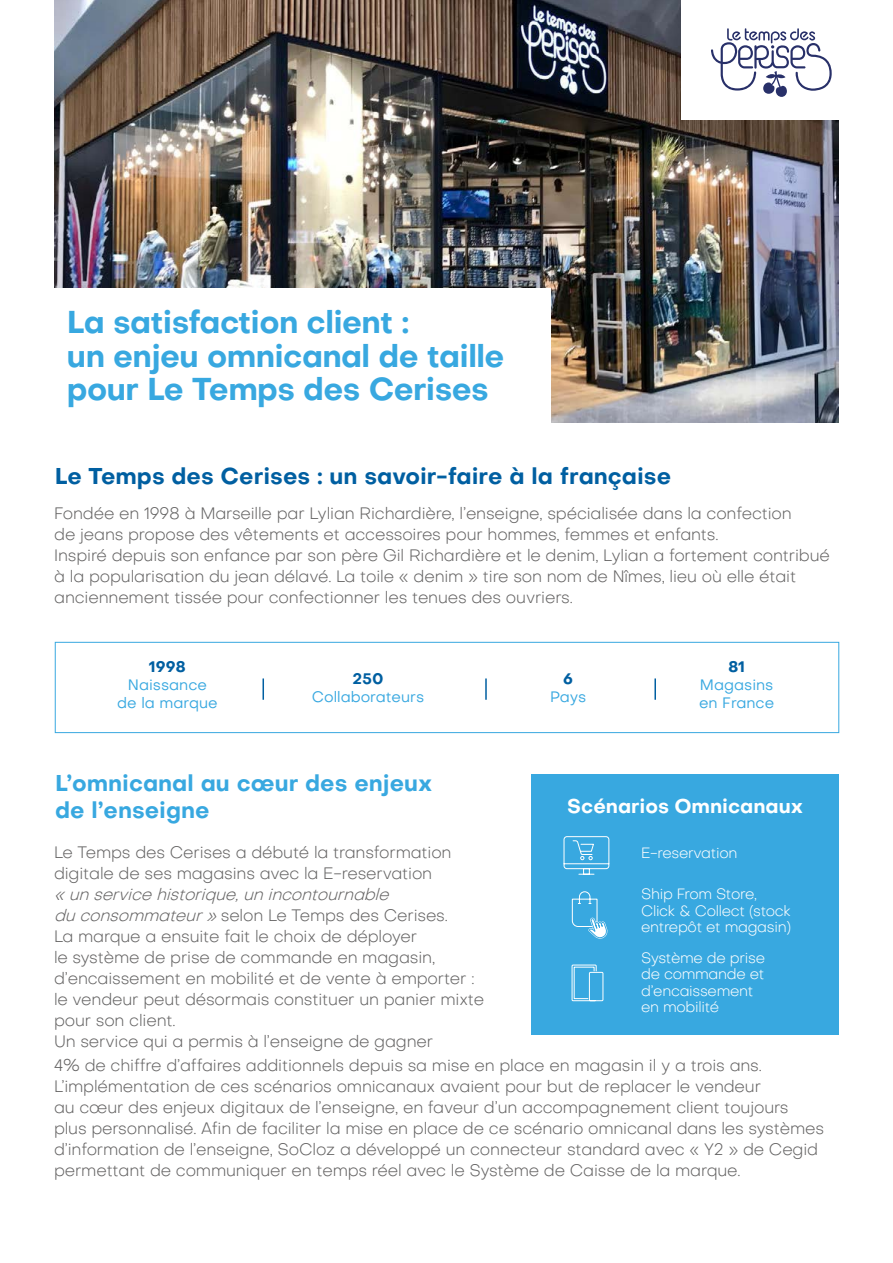
<style>
.page{position:relative;width:893px;height:1263px;background:#fff}
.page>*{position:absolute;margin:0;border:0;box-sizing:border-box;transform-origin:0 0}
.t1{font:700 31.05px/33.8px "Objectivity";letter-spacing:-.02em;color:#38a8e0}
.t2{font:700 22.5px "Objectivity";color:#005fa1}
.t3{font:700 22.5px/27px "Objectivity";color:#38a8e0}
.t4{font:700 19.5px "Objectivity";color:#fff}
.t5{font:300 16.5px/21px "Objectivity";letter-spacing:-.01em;color:#646363}
.t6{font:15px/18px "Objectivity";color:#38a8e0}
.t7{font:700 15px "Objectivity";color:#005fa1}
.t8{font:300 14.85px/16.5px "Objectivity";letter-spacing:-.02em;color:#fff}
.s1{font-style:italic}
</style>
<div class="page">
<img style="left:54px;top:0;width:785px;height:423px">
<div style="left:0;top:288px;width:551px;height:147px;background:#fff"></div>
<div style="left:681px;top:0;width:193px;height:120px;background:#fff"></div>
<svg style="left:711px;top:28px;width:121px;height:69px"></svg>
<div style="left:531px;top:774px;width:308px;height:260px;background:#38a8e0"></div>
<hr style="left:262px;top:678px;width:2px;height:22px;background:#005fa1">
<hr style="left:485px;top:678px;width:2px;height:22px;background:#005fa1">
<hr style="left:654px;top:678px;width:2px;height:22px;background:#005fa1">
<div style="left:55px;top:642px;width:784px;height:91px;border:1px solid #38a8e0"></div>
<svg style="left:571px;top:964px;width:33px;height:38px"></svg>
<svg style="left:571px;top:891px;width:37px;height:48px"></svg>
<svg style="left:563px;top:836px;width:47px;height:39px"></svg>
<h1 class="t1" style="left:67px;top:304px;width:439px">La satisfaction client :<br>un enjeu omnicanal de taille pour Le Temps des Cerises</h1>
<h2 class="t2" style="left:55px;top:460px;width:618px">Le Temps des Cerises : un savoir-faire à la française</h2>
<p class="t5" style="left:54px;top:503px;width:777px">Fondée en 1998 à Marseille par Lylian Richardière, l’enseigne, spécialisée dans la confection<br>de jeans propose des vêtements et accessoires pour hommes, femmes et enfants.<br>Inspiré depuis son enfance par son père Gil Richardière et le denim, Lylian a fortement contribué à la popularisation du jean délavé. La toile « denim » tire son nom de Nîmes, lieu où elle était anciennement tissée pour confectionner les tenues des ouvriers.</p>
<p class="t7" style="left:149px;top:656px;width:39px">1998</p>
<p class="t6" style="left:117px;top:676px;width:102px;text-align:center">Naissance de la marque</p>
<p class="t7" style="left:352px;top:668px;width:33px">250</p>
<p class="t6" style="left:312px;top:688px;width:114px">Collaborateurs</p>
<h2 class="t3" style="left:55px;top:769px;width:379px">L’omnicanal au cœur des enjeux de l’enseigne</h2>
<p class="t5" style="left:54px;top:841px;width:399px">Le Temps des Cerises a débuté la transformation digitale de ses magasins avec la E-reservation</p>
<p class="t5" style="left:54px;top:883px;width:432px"><span class="s1">«unservicehistorique,unincontournable duconsommateur»</span>selon Le Temps des Cerises.<br>La marque a ensuite fait le choix de déployer<br>le système de prise de commande en magasin, d’encaissement en mobilité et de vente à emporter : le vendeur peut désormais constituer un panier mixte pour son client.<br>Un service qui a permis à l’enseigne de gagner</p>
<p class="t7" style="left:563px;top:668px;width:11px">6</p>
<p class="t6" style="left:550px;top:688px;width:37px">Pays</p>
<p class="t7" style="left:728px;top:656px;width:19px">81</p>
<p class="t6" style="left:699px;top:676px;width:77px">Magasins en France</p>
<p class="t4" style="left:567px;top:792px;width:237px">Scénarios Omnicanaux</p>
<p class="t8" style="left:641px;top:844px;width:98px">E-reservation</p>
<p class="t8" style="left:641px;top:886px;width:151px">Ship From Store,<br>Click &amp; Collect (stock entrepôt et magasin)</p>
<p class="t8" style="left:641px;top:949px;width:125px">Système de prise de commande et d’encaissement en mobilité</p>
<p class="t5" style="left:54px;top:1055px;width:772px">4% de chiffre d’affaires additionnels depuis sa mise en place en magasin il y a trois ans.<br>L’implémentation de ces scénarios omnicanaux avaient pour but de replacer le vendeur<br>au cœur des enjeux digitaux de l’enseigne, en faveur d’un accompagnement client toujours plus personnalisé. Afin de faciliter la mise en place de ce scénario omnicanal dans les systèmes d’information de l’enseigne, SoCloz a développé un connecteur standard avec « Y2 » de Cegid permettant de communiquer en temps réel avec le Système de Caisse de la marque.</p>
</div>
